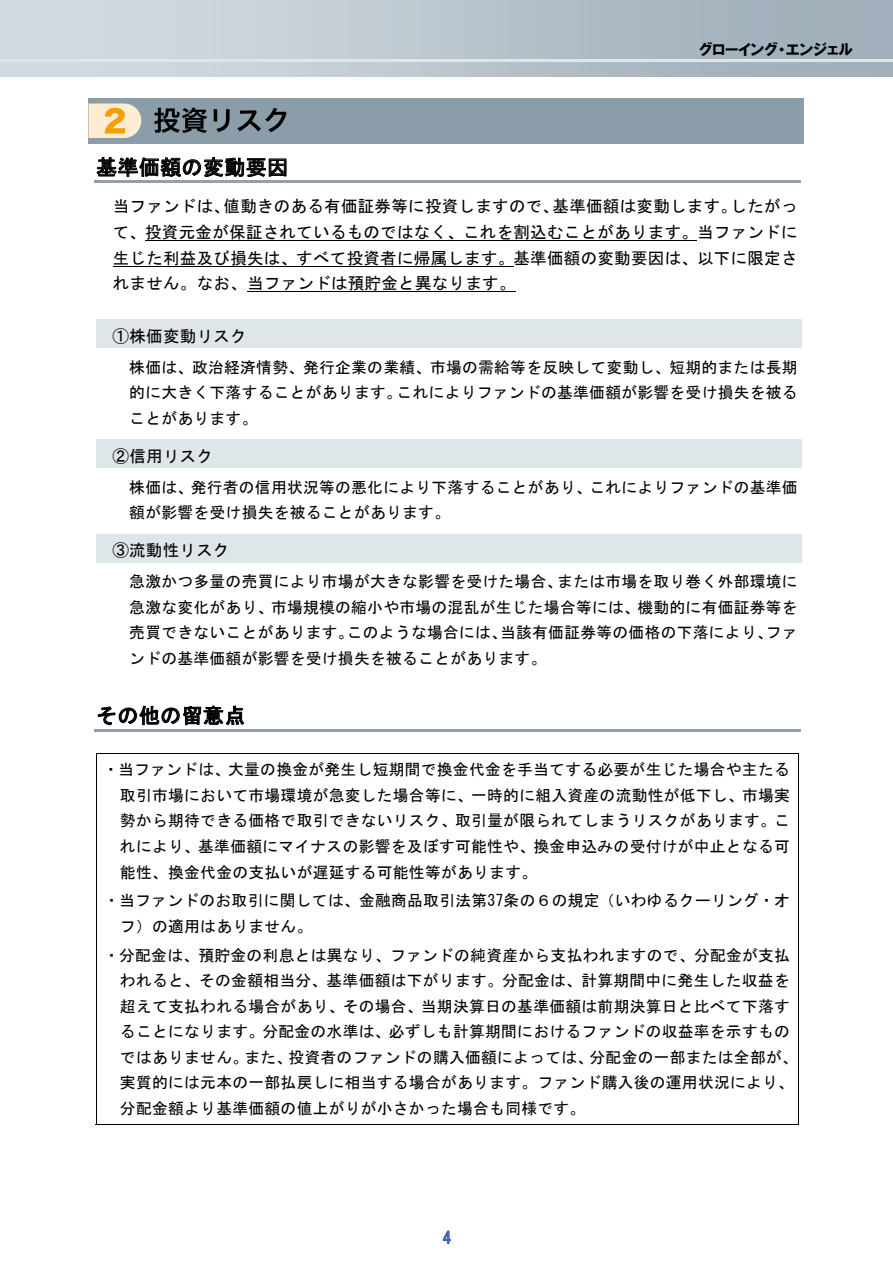
<style>
.page{position:relative;width:893px;height:1263px;background:#fff}
.page>*{position:absolute;margin:0;border:0;box-sizing:border-box;transform-origin:0 0}
.t1{font:21px "MS Gothic";letter-spacing:.02em;color:#000}
.t2{font:16.5px/25.5px "MS Gothic";letter-spacing:.02em;color:#000;text-align:justify}
.t3{font:16.5px "MS Gothic";color:#3c62ad}
.t4{font:15.75px/25.5px "MS Gothic";letter-spacing:.015em;color:#000;text-align:justify}
.t5{font:15.75px "HGP Soei Kakugothic UB";color:#000}
</style>
<div class="page">
<hr style="left:0;top:60px;width:893px;height:2px;background:#dfe6ea">
<div style="left:88px;top:98px;width:716px;height:45px;background:#8a9da9"></div>
<svg style="left:154px;top:107px;width:53px;height:26px"></svg>
<svg style="left:214px;top:109px;width:16px;height:23px"></svg>
<svg style="left:237px;top:108px;width:50px;height:24px"></svg>
<svg style="left:88px;top:104px;width:53px;height:34px;background:#f3d9a9"></svg>
<hr style="left:94px;top:181px;width:706px;height:2px;background:#919fb0">
<hr style="left:145px;top:240px;width:552px;height:1px;background:#000">
<hr style="left:113px;top:266px;width:400px;height:1px;background:#000">
<hr style="left:247px;top:291px;width:269px;height:1px;background:#000">
<div style="left:96px;top:320px;width:705px;height:28px;background:#dfe6ea"></div>
<div style="left:96px;top:440px;width:705px;height:28px;background:#dfe6ea"></div>
<div style="left:96px;top:534px;width:705px;height:29px;background:#dfe6ea"></div>
<hr style="left:94px;top:729px;width:706px;height:2px;background:#919fb0">
<hr style="left:96px;top:753px;width:702px;height:1px;background:#000">
<hr style="left:96px;top:753px;width:1px;height:372px;background:#000">
<hr style="left:96px;top:1124px;width:702px;height:1px;background:#000">
<hr style="left:798px;top:753px;width:1px;height:372px;background:#000">
<p class="t5" style="left:699px;top:41px;width:155px">グローイング・エンジェル</p>
<h1 class="t1" style="left:96px;top:157px;width:193px">基準価額の変動要因</h1>
<p class="t2" style="left:113px;top:194px;width:686px">当ファンドは、値動きのある有価証券等に投資しますので、基準価額は変動します。したがって、投資元金が保証されているものではなく、これを割込むことがあります。当ファンドに生じた利益及び損失は、すべて投資者に帰属します。基準価額の変動要因は、以下に限定されません。なお、当ファンドは預貯金と異なります。</p>
<p class="t2" style="left:113px;top:323px;width:136px">①株価変動リスク</p>
<p class="t4" style="left:129px;top:354px;width:670px">株価は、政治経済情勢、発行企業の業績、市場の需給等を反映して変動し、短期的または長期的に大きく下落することがあります。これによりファンドの基準価額が影響を受け損失を被ることがあります。</p>
<p class="t2" style="left:113px;top:443px;width:102px">②信用リスク</p>
<p class="t4" style="left:129px;top:474px;width:670px">株価は、発行者の信用状況等の悪化により下落することがあり、これによりファンドの基準価額が影響を受け損失を被ることがあります。</p>
<p class="t2" style="left:113px;top:537px;width:119px">③流動性リスク</p>
<p class="t4" style="left:129px;top:569px;width:670px">急激かつ多量の売買により市場が大きな影響を受けた場合、または市場を取り巻く外部環境に急激な変化があり、市場規模の縮小や市場の混乱が生じた場合等には、機動的に有価証券等を売買できないことがあります。このような場合には、当該有価証券等の価格の下落により、ファンドの基準価額が影響を受け損失を被ることがあります。</p>
<h1 class="t1" style="left:96px;top:705px;width:151px">その他の留意点</h1>
<p class="t4" style="left:120px;top:757px;width:671px;text-indent:-17px">・当ファンドは、大量の換金が発生し短期間で換金代金を手当てする必要が生じた場合や主たる取引市場において市場環境が急変した場合等に、一時的に組入資産の流動性が低下し、市場実勢から期待できる価格で取引できないリスク、取引量が限られてしまうリスクがあります。これにより、基準価額にマイナスの影響を及ぼす可能性や、換金申込みの受付けが中止となる可能性、換金代金の支払いが遅延する可能性等があります。</p>
<p class="t4" style="left:120px;top:888px;width:671px;text-indent:-16px">・当ファンドのお取引に関しては、金融商品取引法第37条の６の規定（いわゆるクーリング・オフ）の適用はありません。</p>
<p class="t4" style="left:120px;top:942px;width:679px;text-align:left;text-indent:-16px">・分配金は、預貯金の利息とは異なり、ファンドの純資産から支払われますので、分配金が支払われると、その金額相当分、基準価額は下がります。分配金は、計算期間中に発生した収益を超えて支払われる場合があり、その場合、当期決算日の基準価額は前期決算日と比べて下落することになります。分配金の水準は、必ずしも計算期間におけるファンドの収益率を示すものではありません。また、投資者のファンドの購入価額によっては、分配金の一部または全部が、実質的には元本の一部払戻しに相当する場合があります。ファンド購入後の運用状況により、分配金額より基準価額の値上がりが小さかった場合も同様です。</p>
<p class="t3" style="left:443px;top:1229px;width:10px">4</p>
</div>
